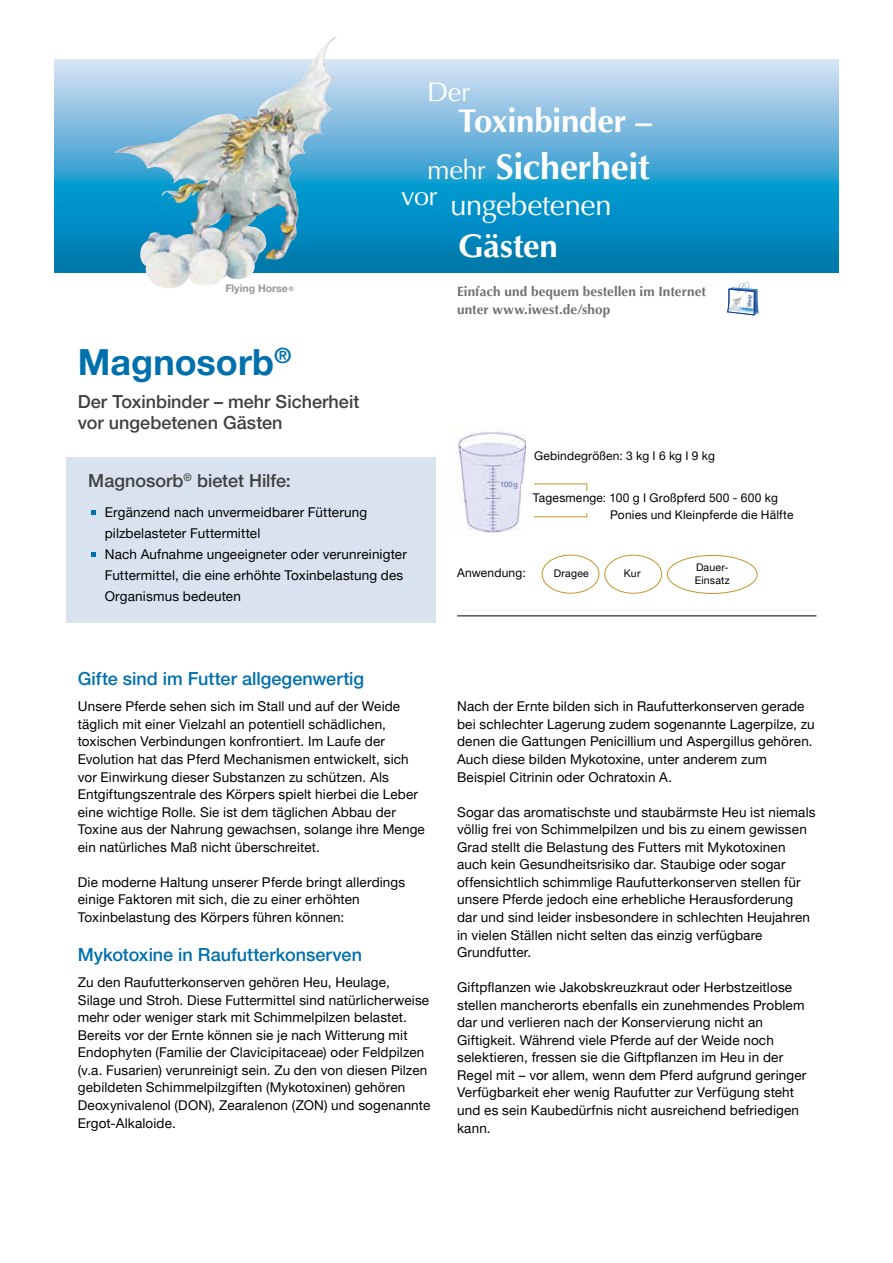
<style>
.page{position:relative;width:893px;height:1263px;background:#fff}
.page>*{position:absolute;margin:0;border:0;box-sizing:border-box;transform-origin:0 0}
.t1{font:700 36px "Optima LT Std";letter-spacing:-.01em;color:#fff}
.t2{font:700 36px "Helvetica Neue LT Pro";color:#0070ac}
.t3{font:700 33px "Optima LT Std";letter-spacing:-.01em;color:#fff}
.t4{font:30px "Optima LT Std";letter-spacing:-.015em;color:#fff}
.t5{font:27px "Optima LT Std";letter-spacing:-.015em;color:#fff}
.t6{font:500 18px/21px "Helvetica Neue LT Pro";color:#414042}
.t7{font:500 18px "Helvetica Neue LT Pro";color:#0070ac}
.t8{font:13.5px/17.5px "Helvetica Neue LT Pro";letter-spacing:.01em;color:#000}
.t9{font:700 13.5px/18px "Optima LT Std";letter-spacing:.01em;color:#6f7073}
.t10{font:12px/17.5px "Helvetica Neue LT Pro";letter-spacing:.015em;color:#000}
.t11{font:10.5px/12.6px "Helvetica Neue LT Pro";letter-spacing:.02em;color:#000}
.t12{font:700 10.5px "Helvetica Neue LT Pro";color:#989898}
.t13{font:7.5px "Helvetica Neue LT Pro";color:#5b67a5}
.t14{font:700 5.25px "Palatino";color:#134094}
.s1{font-weight:400;font-size:27px}
.s2{font-size:6.15px}
</style>
<div class="page">
<svg style="left:54px;top:60px;width:784px;height:212px;background:#4ea8d0"></svg>
<div style="left:667px;top:555px;width:90px;height:39px;border:1px solid #c7942c;border-radius:50%"></div>
<hr style="left:457px;top:616px;width:359px;height:1px;background:#000">
<div style="left:542px;top:555px;width:57px;height:38px;border:1px solid #c7942c;border-radius:50%"></div>
<div style="left:604px;top:555px;width:58px;height:39px;border:1px solid #c7942c;border-radius:50%"></div>
<img style="left:457px;top:427px;width:69px;height:106px">
<div style="left:521px;top:485px;width:8px;height:44px;background:#fff"></div>
<img style="left:115px;top:37px;width:222px;height:151px">
<svg style="left:727px;top:282px;width:32px;height:33px"></svg>
<div style="left:66px;top:457px;width:370px;height:166px;background:#d9e2ef"></div>
<svg style="left:91px;top:510px;width:4px;height:5px"></svg>
<svg style="left:91px;top:552px;width:4px;height:5px"></svg>
<h3 class="t5" style="left:427px;top:76px;width:44px">Der</h3>
<h2 class="t3" style="left:458px;top:102px;width:195px">Toxinbinder –</h2>
<h1 class="t1" style="left:427px;top:146px;width:224px"><span class="s1">mehr</span> Sicherheit</h1>
<p class="t12" style="left:225px;top:282px;width:70px">Flying Horse <span class="s2">®</span></p>
<h1 class="t2" style="left:78px;top:340px;width:215px">Magnosorb<sup>®</sup></h1>
<h3 class="t6" style="left:78px;top:391px;width:283px">Der Toxinbinder – mehr Sicherheit vor ungebetenen Gästen</h3>
<h3 class="t5" style="left:401px;top:180px;width:38px">vor</h3>
<h3 class="t6" style="left:88px;top:470px;width:204px">Magnosorb<sup>®</sup> bietet Hilfe:</h3>
<p class="t8" style="left:105px;top:501px;width:304px;line-height:21px">Ergänzend nach unvermeidbarer Fütterung pilzbelasteter Futtermittel<br>Nach Aufnahme ungeeigneter oder verunreinigter Futtermittel, die eine erhöhte Toxinbelastung des Organismus bedeuten</p>
<h3 class="t4" style="left:450px;top:187px;width:163px">ungebetenen</h3>
<h2 class="t3" style="left:458px;top:226px;width:101px">Gästen</h2>
<p class="t9" style="left:457px;top:283px;width:250px">Einfach und bequem bestellen im Internet unter www.iwest.de/shop</p>
<p class="t14" style="left:746px;top:307px;width:14px;rotate:-89deg">Shop</p>
<p class="t13" style="left:500px;top:479px;width:19px">100 g</p>
<p class="t10" style="left:534px;top:447px;width:182px">Gebindegrößen: 3 kg I 6 kg I 9 kg</p>
<p class="t10" style="left:610px;top:488px;width:185px;text-indent:-77px">Tagesmenge: 100 g I Großpferd 500 - 600 kg<br>Ponies und Kleinpferde die Hälfte</p>
<p class="t10" style="left:457px;top:564px;width:70px">Anwendung:</p>
<p class="t11" style="left:554px;top:567px;width:37px">Dragee</p>
<p class="t11" style="left:624px;top:567px;width:18px">Kur</p>
<p class="t11" style="left:695px;top:561px;width:37px">Dauer-<br>Einsatz</p>
<h3 class="t7" style="left:78px;top:668px;width:288px">Gifte sind im Futter allgegenwertig</h3>
<p class="t8" style="left:78px;top:697px;width:349px">Unsere Pferde sehen sich im Stall und auf der Weide täglich mit einer Vielzahl an potentiell schädlichen, toxischen Verbindungen konfrontiert. Im Laufe der Evolution hat das Pferd Mechanismen entwickelt, sich vor Einwirkung dieser Substanzen zu schützen. Als Entgiftungszentrale des Körpers spielt hierbei die Leber eine wichtige Rolle. Sie ist dem täglichen Abbau der Toxine aus der Nahrung gewachsen, solange ihre Menge ein natürliches Maß nicht überschreitet.</p>
<p class="t8" style="left:78px;top:873px;width:329px">Die moderne Haltung unserer Pferde bringt allerdings einige Faktoren mit sich, die zu einer erhöhten<br>Toxinbelastung des Körpers führen können:</p>
<h3 class="t7" style="left:78px;top:943px;width:286px">Mykotoxine in Raufutterkonserven</h3>
<p class="t8" style="left:78px;top:973px;width:354px">Zu den Raufutterkonserven gehören Heu, Heulage, Silage und Stroh. Diese Futtermittel sind natürlicherweise mehr oder weniger stark mit Schimmelpilzen belastet.<br>Bereits vor der Ernte können sie je nach Witterung mit Endophyten (Familie der Clavicipitaceae) oder Feldpilzen (v.a. Fusarien) verunreinigt sein. Zu den von diesen Pilzen gebildeten Schimmelpilzgiften (Mykotoxinen) gehören Deoxynivalenol (DON), Zearalenon (ZON) und sogenannte Ergot-Alkaloide.</p>
<p class="t8" style="left:457px;top:697px;width:359px">Nach der Ernte bilden sich in Raufutterkonserven gerade bei schlechter Lagerung zudem sogenannte Lagerpilze, zu denen die Gattungen Penicillium und Aspergillus gehören.<br>Auch diese bilden Mykotoxine, unter anderem zum Beispiel Citrinin oder Ochratoxin A.</p>
<p class="t8" style="left:457px;top:803px;width:360px">Sogar das aromatischste und staubärmste Heu ist niemals völlig frei von Schimmelpilzen und bis zu einem gewissen Grad stellt die Belastung des Futters mit Mykotoxinen auch kein Gesundheitsrisiko dar. Staubige oder sogar offensichtlich schimmlige Raufutterkonserven stellen für unsere Pferde jedoch eine erhebliche Herausforderung dar und sind leider insbesondere in schlechten Heujahren in vielen Ställen nicht selten das einzig verfügbare Grundfutter.</p>
<p class="t8" style="left:457px;top:978px;width:351px">Giftpflanzen wie Jakobskreuzkraut oder Herbstzeitlose stellen mancherorts ebenfalls ein zunehmendes Problem dar und verlieren nach der Konservierung nicht an Giftigkeit. Während viele Pferde auf der Weide noch selektieren, fressen sie die Giftpflanzen im Heu in der Regel mit – vor allem, wenn dem Pferd aufgrund geringer Verfügbarkeit eher wenig Raufutter zur Verfügung steht und es sein Kaubedürfnis nicht ausreichend befriedigen kann.</p>
</div>
